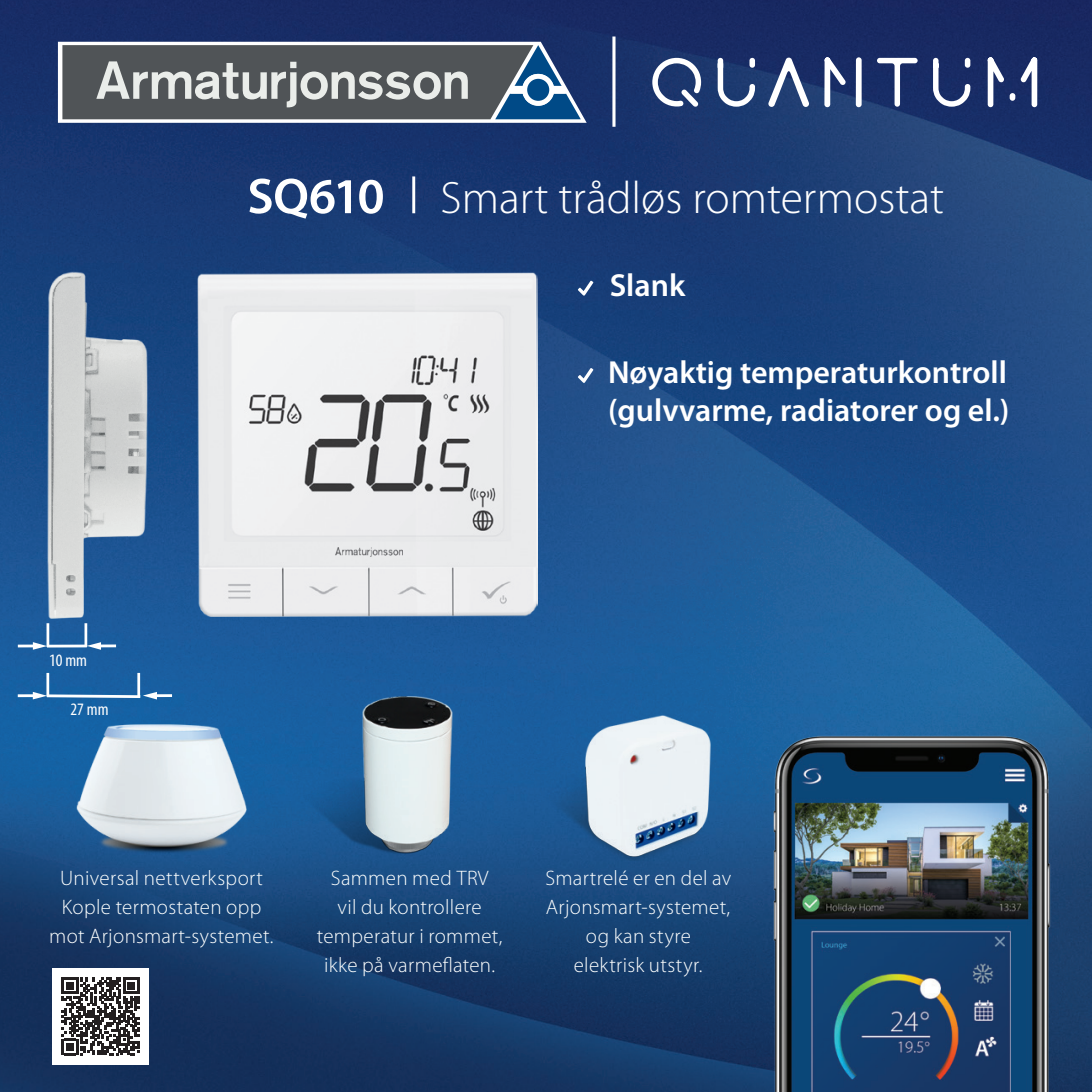
<style>
.page{position:relative;width:1092px;height:1092px;background:#fff}
.page>*{position:absolute;margin:0;border:0;box-sizing:border-box;transform-origin:0 0}
.t1{font:300 45.5px "Myriad Pro";color:#fff}
.t2{font:600 31.85px/38.5px "Myriad Pro";color:#fff}
.t3{font:300 21px/29.1px "Myriad Pro";letter-spacing:.015em;color:#fcfefe;text-align:center}
.t4{font:condensed 17.5px "Myriad Pro";color:#fff}
</style>
<div class="page">
<img style="left:0;top:0;width:1091px;height:1091px">
<svg style="left:58px;top:42px;width:528px;height:81px;background:#717980"></svg>
<div style="left:527px;top:79px;width:22px;height:22px;background:#004a87;border-radius:50%"></div>
<svg style="left:652px;top:58px;width:49px;height:49px"></svg>
<svg style="left:717px;top:58px;width:38px;height:49px"></svg>
<svg style="left:768px;top:58px;width:41px;height:49px"></svg>
<svg style="left:824px;top:57px;width:37px;height:50px"></svg>
<svg style="left:876px;top:58px;width:41px;height:49px"></svg>
<svg style="left:932px;top:58px;width:38px;height:49px"></svg>
<svg style="left:987px;top:57px;width:50px;height:50px"></svg>
<hr style="left:612px;top:36px;width:3px;height:91px;background:#fff">
<svg style="left:249px;top:178px;width:102px;height:41px"></svg>
<svg style="left:359px;top:180px;width:24px;height:34px"></svg>
<hr style="left:412px;top:176px;width:3px;height:37px;background:#fff">
<img style="left:755px;top:723px;width:311px;height:368px">
<img style="left:18px;top:624px;width:287px;height:297px">
<img style="left:274px;top:680px;width:229px;height:217px">
<img style="left:542px;top:704px;width:176px;height:156px">
<img style="left:21px;top:268px;width:146px;height:359px">
<img style="left:197px;top:272px;width:340px;height:344px">
<img style="left:335px;top:547px;width:67px;height:9px">
<svg style="left:577px;top:280px;width:16px;height:15px"></svg>
<svg style="left:577px;top:368px;width:16px;height:15px"></svg>
<svg style="left:87px;top:642px;width:14px;height:7px"></svg>
<hr style="left:47px;top:623px;width:2px;height:24px;background:#fff">
<hr style="left:84px;top:623px;width:3px;height:24px;background:#fff">
<hr style="left:47px;top:644px;width:40px;height:3px;background:#fff">
<hr style="left:98px;top:644px;width:18px;height:3px;background:#fff">
<svg style="left:33px;top:642px;width:14px;height:7px"></svg>
<hr style="left:18px;top:644px;width:18px;height:3px;background:#fff">
<svg style="left:143px;top:691px;width:14px;height:8px"></svg>
<hr style="left:46px;top:673px;width:3px;height:23px;background:#fff">
<svg style="left:47px;top:694px;width:93px;height:4px"></svg>
<hr style="left:154px;top:694px;width:18px;height:3px;background:#fff">
<svg style="left:33px;top:691px;width:14px;height:8px"></svg>
<hr style="left:18px;top:694px;width:18px;height:3px;background:#fff">
<hr style="left:137px;top:673px;width:3px;height:23px;background:#fff">
<div style="left:52px;top:968px;width:97px;height:96px;background:#fff"></div>
<svg style="left:62px;top:977px;width:77px;height:78px"></svg>
<h1 class="t1" style="left:440px;top:173px;width:505px">Smart trådløs romtermostat</h1>
<h2 class="t2" style="left:609px;top:265px;width:77px">Slank</h2>
<p class="t4" style="left:49px;top:649px;width:39px">10 mm</p>
<p class="t4" style="left:71px;top:698px;width:39px">27 mm</p>
<h2 class="t2" style="left:608px;top:352px;width:403px">Nøyaktig temperaturkontroll (gulvvarme, radiatorer og el.)</h2>
<p class="t3" style="left:49px;top:863px;width:226px">Universal nettverksport<br>Kople termostaten opp mot Arjonsmart-systemet.</p>
<p class="t3" style="left:317px;top:863px;width:187px">Sammen med TRV<br>vil du kontrollere temperatur i rommet, ikke på varmeflaten.</p>
<p class="t3" style="left:545px;top:863px;width:187px">Smartrelé er en del av<br>Arjonsmart-systemet, og kan styre<br>elektrisk utstyr.</p>
</div>
